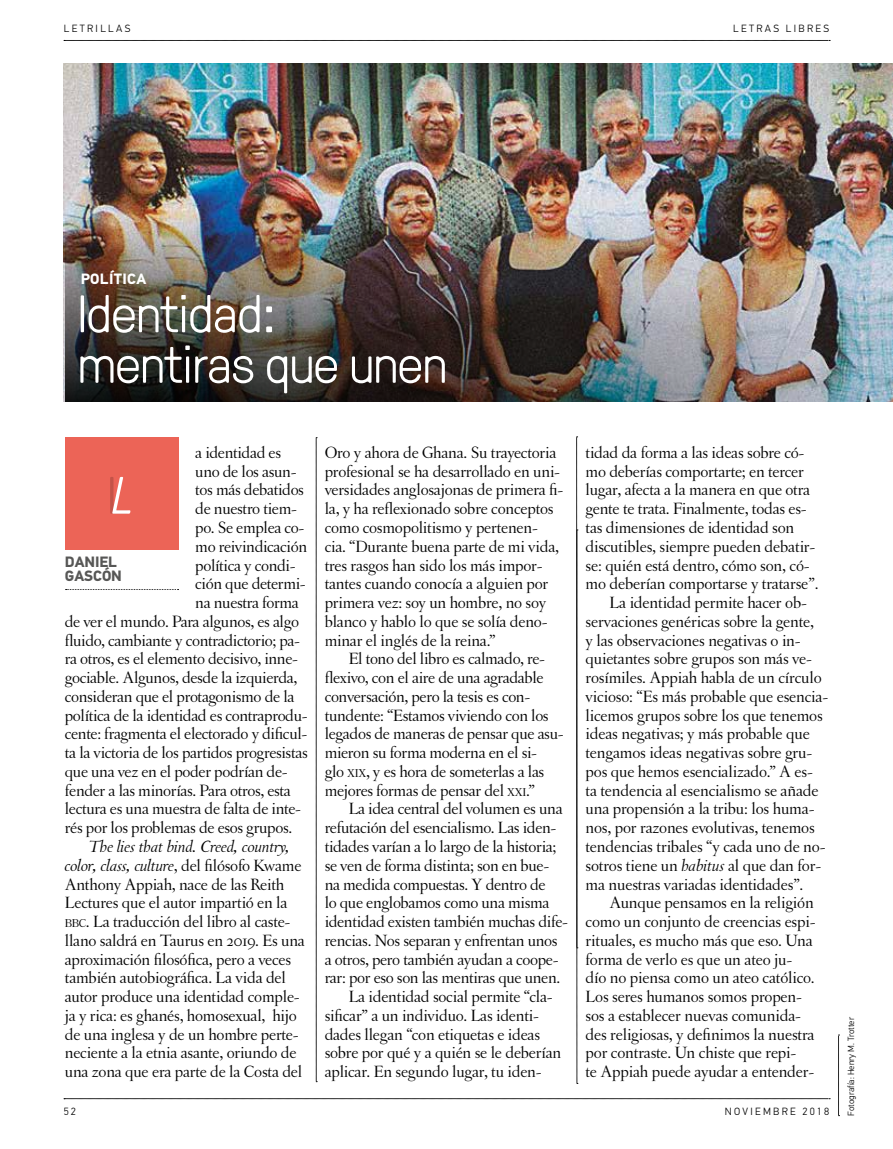
<style>
.page{position:relative;width:893px;height:1149px;background:#fff}
.page>*{position:absolute;margin:0;border:0;box-sizing:border-box;transform-origin:0 0}
.t1{font:300 52.65px/50.6px "GT Pressura";letter-spacing:-.02em;color:#fff}
.t2{font:italic 300 52.5px "GT Pressura";color:#fff}
.t3{font:17.25px/18.8px "Letras Oldstyle";letter-spacing:-.015em;color:#000}
.t4{font:700 15px/13.5px "PF Din Text Pro";letter-spacing:-.005em;color:#575756}
.t5{font:700 15px "PF Din Text Pro";letter-spacing:.02em;color:#fff}
.t6{font:300 10.5px "PF Din Text Pro";letter-spacing:.22em;color:#000}
.t7{font:300 9px "PF Din Text Pro";color:#000}
.s1{font-style:italic}
.s2{font-size:12.15px}
.s3{font-style:inherit}
</style>
<div class="page">
<svg style="left:64px;top:40px;width:766px;height:1px"></svg>
<svg style="left:64px;top:1098px;width:766px;height:1px"></svg>
<img style="left:64px;top:64px;width:829px;height:337px">
<svg style="left:316px;top:437px;width:1px;height:644px"></svg>
<svg style="left:576px;top:436px;width:2px;height:647px"></svg>
<div style="left:65px;top:437px;width:114px;height:112px;background:#ec6457"></div>
<svg style="left:66px;top:589px;width:113px;height:1px"></svg>
<svg style="left:838px;top:1034px;width:1px;height:81px"></svg>
<img style="left:65px;top:201px;width:828px;height:200px">
<p class="t6" style="left:64px;top:22px;width:68px">LETRILLAS</p>
<p class="t6" style="left:733px;top:22px;width:97px">LETRAS LIBRES</p>
<p class="t5" style="left:81px;top:270px;width:67px">POLÍTICA</p>
<h1 class="t1" style="left:77px;top:285px;width:372px">Identidad: mentiras que unen</h1>
<p class="t3" style="left:195px;top:443px;width:87px">a identidad es</p>
<p class="t3" style="left:195px;top:461px;width:103px">uno de los asun-</p>
<p class="t3" style="left:195px;top:480px;width:110px">tos más debatidos</p>
<p class="t3" style="left:195px;top:499px;width:103px">de nuestro tiem-</p>
<p class="t3" style="left:195px;top:518px;width:111px">po. Se emplea co-</p>
<p class="t3" style="left:195px;top:536px;width:113px">mo reivindicación</p>
<p class="t3" style="left:195px;top:555px;width:102px">política y condi-</p>
<p class="t3" style="left:195px;top:574px;width:112px">ción que determi-</p>
<p class="t3" style="left:195px;top:593px;width:105px">na nuestra forma</p>
<p class="t3" style="left:65px;top:611px;width:236px">de ver el mundo. Para algunos, es algo</p>
<p class="t3" style="left:65px;top:630px;width:237px">fluido, cambiante y contradictorio; pa-</p>
<p class="t3" style="left:65px;top:649px;width:235px">ra otros, es el elemento decisivo, inne-</p>
<p class="t3" style="left:65px;top:668px;width:234px">gociable. Algunos, desde la izquierda,</p>
<p class="t3" style="left:65px;top:686px;width:231px">consideran que el protagonismo de la</p>
<p class="t3" style="left:65px;top:705px;width:244px">política de la identidad es contraprodu-</p>
<p class="t3" style="left:65px;top:724px;width:244px">cente: fragmenta el electorado y dificul-</p>
<p class="t3" style="left:65px;top:743px;width:244px">ta la victoria de los partidos progresistas</p>
<p class="t3" style="left:65px;top:761px;width:224px">que una vez en el poder podrían de-</p>
<p class="t3" style="left:65px;top:780px;width:228px">fender a las minorías. Para otros, esta</p>
<p class="t3" style="left:65px;top:799px;width:238px">lectura es una muestra de falta de inte-</p>
<p class="t3" style="left:65px;top:818px;width:229px">rés por los problemas de esos grupos.</p>
<p class="t3" style="left:65px;top:836px;width:242px;text-indent:24px"><span class="s1">The lies that bind. Creed, country, color, class, culture</span>, del filósofo Kwame Anthony Appiah, nace de las Reith Lectures que el autor impartió en la <span class="s2">BBC</span>. La traducción del libro al caste&shy;llano saldrá en Taurus en 2019. Es una aproximación filosófica, pero a veces también autobiográfica. La vida del autor produce una identidad comple&shy;ja y rica: es ghanés, homosexual, hijo de una inglesa y de un hombre perte&shy;neciente a la etnia asante, oriundo de una zona que era parte de la Costa del</p>
<h2 class="t2" style="left:111px;top:457px;width:23px">L</h2>
<p class="t4" style="left:65px;top:555px;width:58px">DANIEL<br>GASCÓN</p>
<p class="t3" style="left:325px;top:443px;width:240px">Oro y ahora de Ghana. Su trayectoria profesional se ha desarrollado en uni&shy;versidades anglosajonas de primera fi&shy;la, y ha reflexionado sobre conceptos como cosmopolitismo y pertenen&shy;cia. “Durante buena parte de mi vida, tres rasgos han sido los más impor&shy;tantes cuando conocía a alguien por primera vez: soy un hombre, no soy blanco y hablo lo que se solía deno&shy;minar el inglés de la reina.”</p>
<p class="t3" style="left:325px;top:649px;width:240px;text-indent:24px">El tono del libro es calmado, re&shy;flexivo, con el aire de una agradable conversación, pero la tesis es con&shy;tundente: “Estamos viviendo con los legados de maneras de pensar que asu&shy;mieron su forma moderna en el si-<br>glo <span class="s2">XIX</span><span class="s3">,</span> y es hora de someterlas a las mejores formas de pensar del <span class="s2">XXI</span>.”</p>
<p class="t3" style="left:349px;top:799px;width:216px">La idea central del volumen es una</p>
<p class="t3" style="left:325px;top:818px;width:233px">refutación del esencialismo. Las iden-</p>
<p class="t3" style="left:325px;top:836px;width:233px">tidades varían a lo largo de la historia;</p>
<p class="t3" style="left:325px;top:855px;width:226px">se ven de forma distinta; son en bue-</p>
<p class="t3" style="left:325px;top:874px;width:223px">na medida compuestas. Y dentro de</p>
<p class="t3" style="left:325px;top:893px;width:226px">lo que englobamos como una misma</p>
<p class="t3" style="left:325px;top:911px;width:245px">identidad existen también muchas dife-</p>
<p class="t3" style="left:325px;top:930px;width:234px">rencias. Nos separan y enfrentan unos</p>
<p class="t3" style="left:325px;top:949px;width:235px">a otros, pero también ayudan a coope-</p>
<p class="t3" style="left:325px;top:968px;width:237px">rar: por eso son las mentiras que unen.</p>
<p class="t3" style="left:349px;top:986px;width:205px">La identidad social permite “cla-</p>
<p class="t3" style="left:325px;top:1005px;width:216px">sificar” a un individuo. Las identi-</p>
<p class="t3" style="left:325px;top:1024px;width:217px">dades llegan “con etiquetas e ideas</p>
<p class="t3" style="left:325px;top:1043px;width:238px">sobre por qué y a quién se le deberían</p>
<p class="t3" style="left:325px;top:1061px;width:218px">aplicar. En segundo lugar, tu iden-</p>
<p class="t3" style="left:586px;top:443px;width:220px">tidad da forma a las ideas sobre có-</p>
<p class="t3" style="left:586px;top:461px;width:220px">mo deberías comportarte; en tercer</p>
<p class="t3" style="left:586px;top:480px;width:226px">lugar, afecta a la manera en que otra</p>
<p class="t3" style="left:586px;top:499px;width:223px">gente te trata. Finalmente, todas es-</p>
<p class="t3" style="left:586px;top:518px;width:210px">tas dimensiones de identidad son</p>
<p class="t3" style="left:586px;top:536px;width:231px">discutibles, siempre pueden debatir-</p>
<p class="t3" style="left:586px;top:555px;width:226px">se: quién está dentro, cómo son, có-</p>
<p class="t3" style="left:586px;top:574px;width:235px">mo deberían comportarse y tratarse”.</p>
<p class="t3" style="left:610px;top:593px;width:199px">La identidad permite hacer ob-</p>
<p class="t3" style="left:586px;top:611px;width:230px">servaciones genéricas sobre la gente,</p>
<p class="t3" style="left:586px;top:630px;width:217px">y las observaciones negativas o in-</p>
<p class="t3" style="left:586px;top:649px;width:228px">quietantes sobre grupos son más ve-</p>
<p class="t3" style="left:586px;top:668px;width:238px">rosímiles. Appiah habla de un círculo</p>
<p class="t3" style="left:586px;top:686px;width:244px">vicioso: “Es más probable que esencia-</p>
<p class="t3" style="left:586px;top:705px;width:239px">licemos grupos sobre los que tenemos</p>
<p class="t3" style="left:586px;top:724px;width:226px">ideas negativas; y más probable que</p>
<p class="t3" style="left:586px;top:743px;width:228px">tengamos ideas negativas sobre gru-</p>
<p class="t3" style="left:586px;top:761px;width:229px">pos que hemos esencializado.” A es-</p>
<p class="t3" style="left:586px;top:780px;width:235px">ta tendencia al esencialismo se añade</p>
<p class="t3" style="left:586px;top:799px;width:230px">una propensión a la tribu: los huma-</p>
<p class="t3" style="left:586px;top:818px;width:231px">nos, por razones evolutivas, tenemos</p>
<p class="t3" style="left:586px;top:836px;width:241px">tendencias tribales “y cada uno de no-</p>
<p class="t3" style="left:586px;top:855px;width:237px">sotros tiene un <span class="s1">habitus</span> al que dan for-</p>
<p class="t3" style="left:586px;top:874px;width:219px">ma nuestras variadas identidades”.</p>
<p class="t3" style="left:610px;top:893px;width:206px">Aunque pensamos en la religión</p>
<p class="t3" style="left:586px;top:911px;width:231px">como un conjunto de creencias espi-</p>
<p class="t3" style="left:586px;top:930px;width:229px">rituales, es mucho más que eso. Una</p>
<p class="t3" style="left:586px;top:949px;width:208px">forma de verlo es que un ateo ju-</p>
<p class="t3" style="left:586px;top:968px;width:231px">dío no piensa como un ateo católico.</p>
<p class="t3" style="left:586px;top:986px;width:218px">Los seres humanos somos propen-</p>
<p class="t3" style="left:586px;top:1005px;width:217px">sos a establecer nuevas comunida-</p>
<p class="t3" style="left:586px;top:1024px;width:231px">des religiosas, y definimos la nuestra</p>
<p class="t3" style="left:586px;top:1043px;width:212px">por contraste. Un chiste que repi-</p>
<p class="t3" style="left:586px;top:1061px;width:230px">te Appiah puede ayudar a entender-</p>
<p class="t6" style="left:64px;top:1104px;width:14px">52</p>
<p class="t6" style="left:725px;top:1104px;width:106px">NOVIEMBRE 2018</p>
<p class="t7" style="left:846px;top:1115px;width:100px;rotate:-90deg">Fotografía: Henry M. Trotter</p>
</div>
